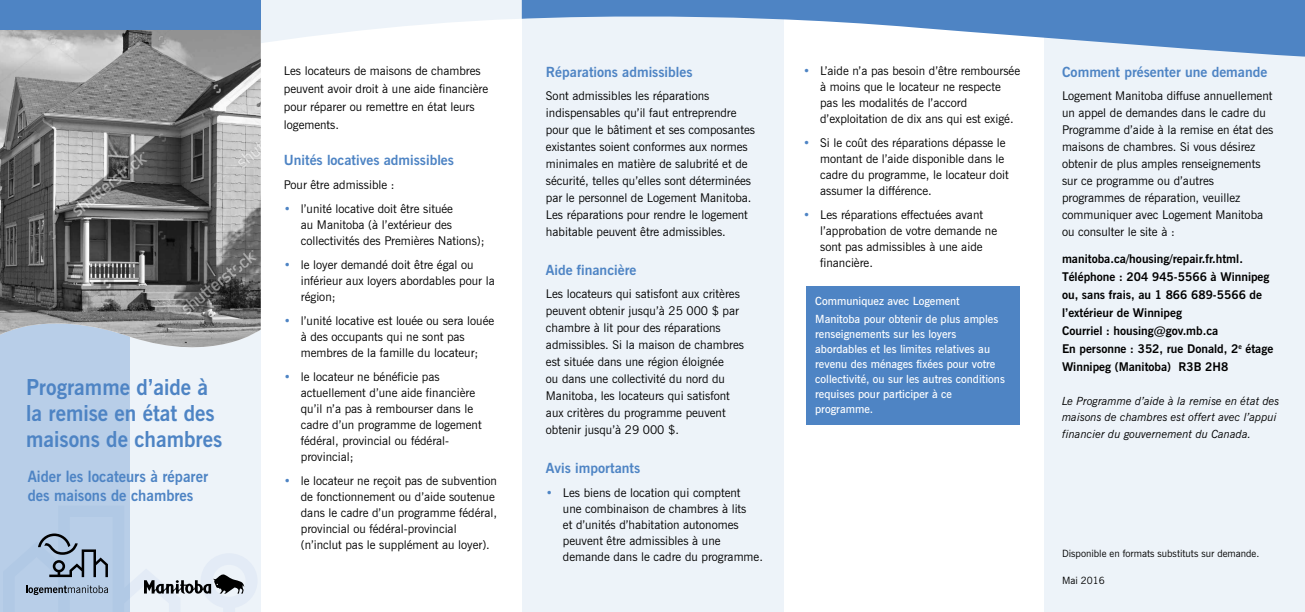
<style>
.page{position:relative;width:1305px;height:612px;background:#fff}
.page>*{position:absolute;margin:0;border:0;box-sizing:border-box;transform-origin:0 0}
.t1{font:700 22px/26px "News Gothic BT";color:#4e84c4;scale:.95 1}
.t2{font:700 15.6px/18.7px "News Gothic BT";color:#4e84c4;scale:.95 1}
.t3{font:700 14px "News Gothic BT";color:#4e84c4}
.t4{font:12px/16px "News Gothic BT";color:#000}
.t5{font:700 12px/18px "News Gothic BT";color:#000}
.t6{font:600 11.2px/15px "News Gothic BT";color:#fff}
.t7{font:italic 11.2px/16.5px "News Gothic BT";color:#000}
.t8{font:10px "News Gothic BT";color:#000}
.s1{color:#4e84c4}
</style>
<div class="page">
<div style="left:1044px;top:12px;width:261px;height:600px;background:#edf3f9"></div>
<div style="left:522px;top:11px;width:262px;height:601px;background:#edf3f9"></div>
<div style="left:127px;top:313px;width:134px;height:299px;background:#edf3f9"></div>
<div style="left:0;top:313px;width:130px;height:299px;background:#b8cee8"></div>
<img style="left:0;top:30px;width:261px;height:318px">
<div style="left:0;top:0;width:261px;height:30px;background:#4e84c4"></div>
<svg style="left:26px;top:533px;width:219px;height:62px"></svg>
<svg style="left:261px;top:0;width:261px;height:43px"></svg>
<svg style="left:522px;top:0;width:783px;height:57px;fill:#4e84c4"></svg>
<div style="left:807px;top:286px;width:213px;height:139px;background:#4e84c4"></div>
<h1 class="t1" style="left:26px;top:374px;width:208px">Programme d’aide à la remise en état des maisons de chambres</h1>
<p class="t2" style="left:28px;top:467px;width:191px">Aider les locateurs à réparer des maisons de chambres</p>
<p class="t4" style="left:284px;top:62px;width:206px;line-height:18px">Les locateurs de maisons de chambres peuvent avoir droit à une aide financière pour réparer ou remettre en état leurs logements.</p>
<p class="t3" style="left:284px;top:151px;width:172px">Unités locatives admissibles</p>
<p class="t4" style="left:284px;top:177px;width:112px">Pour être admissible :</p>
<p class="t4" style="left:301px;top:201px;width:185px;text-indent:-17px"><span class="s1">•</span> l’unité locative doit être située<br>au Manitoba (à l’extérieur des collectivités des Premières Nations);</p>
<p class="t4" style="left:301px;top:257px;width:195px;text-indent:-17px"><span class="s1">•</span> le loyer demandé doit être égal ou inférieur aux loyers abordables pour la région;</p>
<p class="t4" style="left:301px;top:313px;width:195px;text-indent:-17px"><span class="s1">•</span> l’unité locative est louée ou sera louée à des occupants qui ne sont pas membres de la famille du locateur;</p>
<p class="t4" style="left:301px;top:369px;width:182px;text-indent:-17px"><span class="s1">•</span> le locateur ne bénéficie pas actuellement d’une aide financière qu’il n’a pas à rembourser dans le cadre d’un programme de logement fédéral, provincial ou fédéral&shy;provincial;</p>
<p class="t4" style="left:301px;top:473px;width:198px;text-indent:-17px"><span class="s1">•</span> le locateur ne reçoit pas de subvention de fonctionnement ou d’aide soutenue dans le cadre d’un programme fédéral, provincial ou fédéral-provincial (n’inclut pas le supplément au loyer).</p>
<p class="t3" style="left:546px;top:63px;width:148px">Réparations admissibles</p>
<p class="t4" style="left:546px;top:87px;width:211px;line-height:17px">Sont admissibles les réparations indispensables qu’il faut entreprendre pour que le bâtiment et ses composantes existantes soient conformes aux normes minimales en matière de salubrité et de sécurité, telles qu’elles sont déterminées par le personnel de Logement Manitoba.<br>Les réparations pour rendre le logement habitable peuvent être admissibles.</p>
<p class="t3" style="left:546px;top:261px;width:92px">Aide financière</p>
<p class="t4" style="left:546px;top:285px;width:200px;line-height:17px">Les locateurs qui satisfont aux critères peuvent obtenir jusqu’à 25 000 $ par chambre à lit pour des réparations admissibles. Si la maison de chambres est située dans une région éloignée<br>ou dans une collectivité du nord du Manitoba, les locateurs qui satisfont aux critères du programme peuvent obtenir jusqu’à 29 000 $.</p>
<p class="t3" style="left:546px;top:459px;width:96px">Avis importants</p>
<p class="t4" style="left:563px;top:485px;width:202px;text-indent:-17px"><span class="s1">•</span> Les biens de location qui comptent<br>une combinaison de chambres à lits<br>et d’unités d’habitation autonomes peuvent être admissibles à une demande dans le cadre du programme.</p>
<p class="t4" style="left:820px;top:63px;width:201px;text-indent:-17px"><span class="s1">•</span> L’aide n’a pas besoin d’être remboursée à moins que le locateur ne respecte pas les modalités de l’accord d’exploitation de dix ans qui est exigé.</p>
<p class="t4" style="left:820px;top:135px;width:190px;text-indent:-17px"><span class="s1">•</span> Si le coût des réparations dépasse le montant de l’aide disponible dans le cadre du programme, le locateur doit assumer la différence.</p>
<p class="t4" style="left:820px;top:207px;width:178px;text-indent:-17px"><span class="s1">•</span> Les réparations effectuées avant l’approbation de votre demande ne sont pas admissibles à une aide financière.</p>
<p class="t6" style="left:815px;top:292px;width:185px;line-height:18px">Communiquez avec Logement<br>Manitoba pour obtenir de plus amples</p>
<p class="t6" style="left:815px;top:326px;width:191px">renseignements sur les loyers abordables et les limites relatives au revenu des ménages fixées pour votre collectivité, ou sur les autres conditions requises pour participer à ce programme.</p>
<p class="t3" style="left:1062px;top:63px;width:207px">Comment présenter une demande</p>
<p class="t4" style="left:1062px;top:87px;width:213px;line-height:17px">Logement Manitoba diffuse annuellement un appel de demandes dans le cadre du Programme d’aide à la remise en état des maisons de chambres. Si vous désirez obtenir de plus amples renseignements sur ce programme ou d’autres programmes de réparation, veuillez communiquer avec Logement Manitoba ou consulter le site à :</p>
<p class="t5" style="left:1062px;top:250px;width:213px">manitoba.ca/housing/repair.fr.html.<br>Téléphone : 204 945-5566 à Winnipeg ou, sans frais, au 1 866 689-5566 de l’extérieur de Winnipeg<br>Courriel : housing@gov.mb.ca<br>En personne : 352, rue Donald, 2<sup>e</sup> étage Winnipeg (Manitoba) R3B 2H8</p>
<p class="t7" style="left:1062px;top:392px;width:219px">Le Programme d’aide à la remise en état des maisons de chambres est offert avec l’appui financier du gouvernement du Canada.</p>
<p class="t8" style="left:1062px;top:547px;width:199px">Disponible en formats substituts sur demande.</p>
<p class="t8" style="left:1062px;top:574px;width:44px">Mai 2016</p>
</div>
